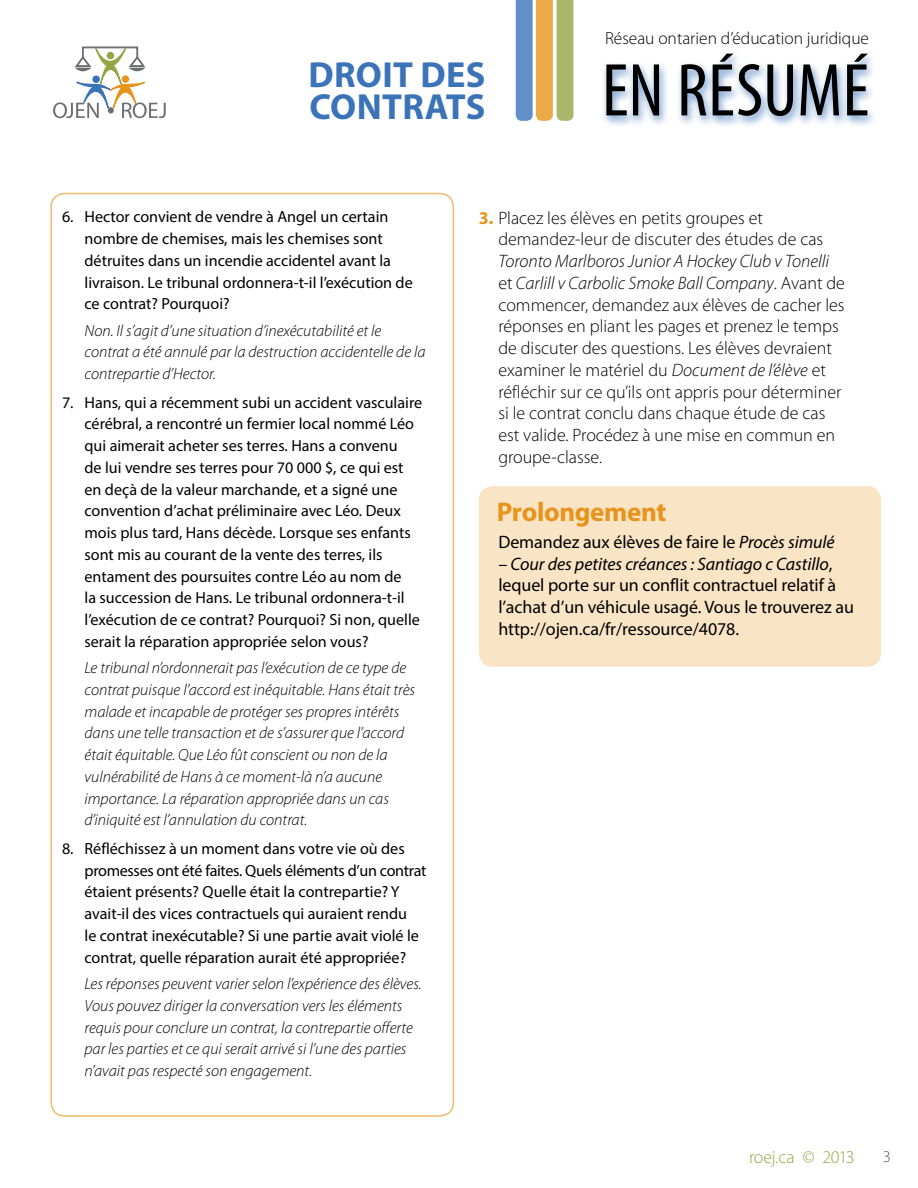
<style>
.page{position:relative;width:918px;height:1188px;background:#fff}
.page>*{position:absolute;margin:0;border:0;box-sizing:border-box;transform-origin:0 0}
.t1{font:condensed 75.45px "Myriad Pro";color:#000}
.t2{font:700 36.45px/31.5px "Myriad Pro";letter-spacing:.01em;color:#3b73b9}
.t3{font:700 27px "Myriad Pro";letter-spacing:-.01em;color:#e8941a}
.t4{font:300 18px/21.8px "Myriad Pro";color:#000}
.t5{font:18px/21.8px "Myriad Pro";letter-spacing:-.005em;color:#000}
.t6{font:300 18px "Myriad Pro";letter-spacing:-.025em;color:#94a545}
.t7{font:300 17.4px "Myriad Pro";color:#000}
.t8{font:300 16.5px "Myriad Pro";color:#58595b}
.t9{font:16.2px/21.8px "Myriad Pro";color:#000}
.t10{font:italic 300 16.2px/21.8px "Myriad Pro";color:#000}
.s1{font-weight:700;color:#e8941a}
.s2{font-style:italic}
</style>
<div class="page">
<div style="left:479px;top:486px;width:402px;height:181px;background:#f9e4c6;border-radius:14px"></div>
<svg style="left:53px;top:46px;width:113px;height:72px"></svg>
<div style="left:50px;top:193px;width:404px;height:924px;border:2px solid #e8941a;border-radius:14px"></div>
<svg style="left:516px;top:0;width:57px;height:121px;background:#b3b08d"></svg>
<div style="left:600px;top:50px;width:278px;height:79px;background:#3b73b9;opacity:.75"></div>
<p class="t7" style="left:605px;top:27px;width:266px">Réseau ontarien d’éducation juridique</p>
<h2 class="t2" style="left:308px;top:58px;width:179px">DROIT DES<br>CONTRATS</h2>
<h1 class="t1" style="left:602px;top:45px;width:269px">EN RÉSUMÉ</h1>
<p class="t9" style="left:85px;top:206px;width:330px;text-indent:-22px">6. Hector convient de vendre à Angel un certain nombre de chemises, mais les chemises sont détruites dans un incendie accidentel avant la livraison. Le tribunal ordonnera-t-il l’exécution de ce contrat? Pourquoi?</p>
<p class="t10" style="left:85px;top:319px;width:342px">Non. Il s’agit d’une situation d’inexécutabilité et le contrat a été annulé par la destruction accidentelle de la contrepartie d’Hector.</p>
<p class="t9" style="left:85px;top:391px;width:339px;text-indent:-22px">7. Hans, qui a récemment subi un accident vasculaire cérébral, a rencontré un fermier local nommé Léo qui aimerait acheter ses terres. Hans a convenu<br>de lui vendre ses terres pour 70 000 $, ce qui est en deçà de la valeur marchande, et a signé une convention d’achat préliminaire avec Léo. Deux mois plus tard, Hans décède. Lorsque ses enfants sont mis au courant de la vente des terres, ils entament des poursuites contre Léo au nom de<br>la succession de Hans. Le tribunal ordonnera-t-il l’exécution de ce contrat? Pourquoi? Si non, quelle serait la réparation appropriée selon vous?</p>
<p class="t10" style="left:85px;top:657px;width:332px">Le tribunal n’ordonnerait pas l’exécution de ce type de contrat puisque l’accord est inéquitable. Hans était très malade et incapable de protéger ses propres intérêts dans une telle transaction et de s’assurer que l’accord était équitable. Que Léo fût conscient ou non de la vulnérabilité de Hans à ce moment-là n’a aucune importance. La réparation appropriée dans un cas d’iniquité est l’annulation du contrat.</p>
<p class="t9" style="left:85px;top:837px;width:343px;text-indent:-22px">8. Réfléchissez à un moment dans votre vie où des promesses ont été faites. Quels éléments d’un contrat étaient présents? Quelle était la contrepartie? Y avait-il des vices contractuels qui auraient rendu<br>le contrat inexécutable? Si une partie avait violé le contrat, quelle réparation aurait été appropriée?</p>
<p class="t10" style="left:85px;top:973px;width:339px">Les réponses peuvent varier selon l’expérience des élèves.<br>Vous pouvez diriger la conversation vers les éléments requis pour conclure un contrat, la contrepartie offerte par les parties et ce qui serait arrivé si l’une des parties n’avait pas respecté son engagement.</p>
<p class="t4" style="left:498px;top:207px;width:326px;text-indent:-19px"><span class="s1">3.</span> Placez les élèves en petits groupes et demandez-leur de discuter des études de cas</p>
<p class="t4" style="left:498px;top:250px;width:348px"><span class="s2">Toronto Marlboros Junior A Hockey Club v Tonelli </span>et <span class="s2">Carlill v Carbolic Smoke Ball Company</span>. Avant de commencer, demandez aux élèves de cacher les réponses en pliant les pages et prenez le temps de discuter des questions. Les élèves devraient examiner le matériel du <span class="s2">Document de l’élève</span> et réfléchir sur ce qu’ils ont appris pour déterminer si le contrat conclu dans chaque étude de cas est valide. Procédez à une mise en commun en groupe-classe.</p>
<h3 class="t3" style="left:497px;top:495px;width:171px">PROLONGEMENT</h3>
<p class="t5" style="left:498px;top:531px;width:338px">Demandez aux élèves de faire le <span class="s2">Procès simulé</span></p>
<p class="t5" style="left:498px;top:552px;width:357px"><span class="s2">– Cour des petites créances : Santiago c Castillo</span>, lequel porte sur un conflit contractuel relatif à l’achat d’un véhicule usagé. Vous le trouverez au http://ojen.ca/fr/ressource/4078.</p>
<p class="t6" style="left:749px;top:1147px;width:107px">roej.ca © 2013</p>
<p class="t8" style="left:883px;top:1147px;width:10px">3</p>
</div>
